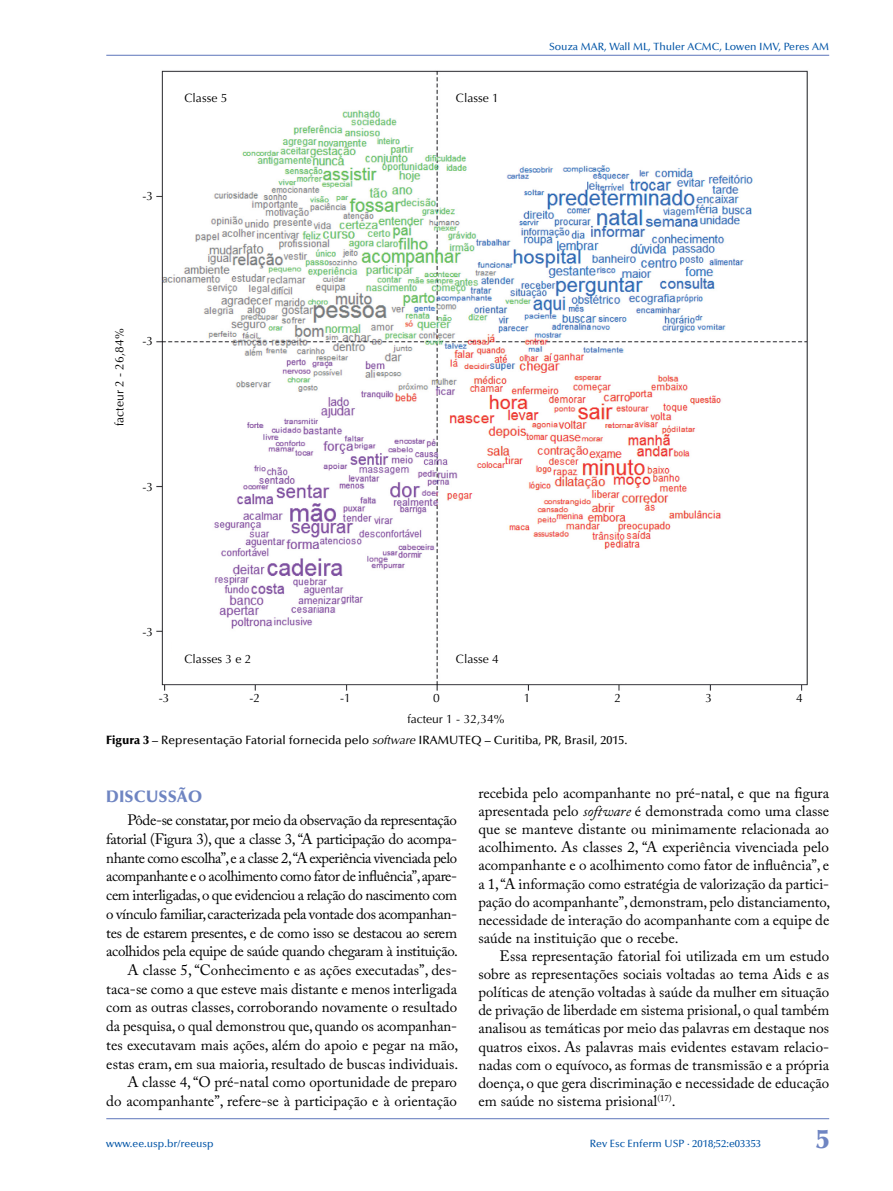
<style>
.page{position:relative;width:893px;height:1191px;background:#fff}
.page>*{position:absolute;margin:0;border:0;box-sizing:border-box;transform-origin:0 0}
.t1{font:900 27px "Optima LT";color:#6f85c2}
.t2{font:900 16.5px "Optima LT";color:#6f85c2}
.t3{font:15px/18.1px "Adobe Caslon Pro";letter-spacing:-.005em;color:#000;text-align:justify}
.t4{font:500 12px "Optima LT";color:#000}
.t5{font:12px/20.5px "Optima";color:#000}
.t6{font:500 10.5px "Optima LT";color:#0054a6}
.s1{font-weight:900}
.s2{font-family:"Optima";font-weight:400;font-style:italic}
.s3{font-style:italic}
</style>
<div class="page">
<hr style="left:106px;top:1118px;width:723px;height:1px;background:#6f85c2">
<hr style="left:106px;top:55px;width:723px;height:1px;background:#6f85c2">
<img style="left:157px;top:70px;width:651px;height:620px">
<div style="left:176px;top:82px;width:72px;height:20px;background:#fff"></div>
<div style="left:456px;top:82px;width:48px;height:15px;background:#fff"></div>
<div style="left:172px;top:638px;width:53px;height:18px;background:#fff"></div>
<div style="left:449px;top:640px;width:43px;height:16px;background:#fff"></div>
<svg style="left:317px;top:604px;width:2px;height:9px"></svg>
<img style="left:319px;top:606px;width:22px;height:7px">
<p class="t5" style="left:185px;top:88px;width:44px">Classe 5</p>
<p class="t5" style="left:456px;top:88px;width:44px">Classe 1</p>
<p class="t5" style="left:142px;top:186px;width:12px">-3</p>
<p class="t5" style="left:109px;top:426px;width:99px;rotate:-90deg">facteur 2 - 26,84%</p>
<p class="t5" style="left:142px;top:331px;width:12px">-3</p>
<p class="t5" style="left:142px;top:476px;width:12px">-3</p>
<p class="t6" style="left:549px;top:40px;width:282px">Souza MAR, Wall ML, Thuler ACMC, Lowen IMV, Peres AM</p>
<p class="t5" style="left:142px;top:621px;width:12px">-3</p>
<p class="t5" style="left:159px;top:688px;width:12px">-3</p>
<p class="t5" style="left:185px;top:648px;width:69px">Classes 3 e 2</p>
<p class="t5" style="left:456px;top:648px;width:44px">Classe 4</p>
<p class="t5" style="left:249px;top:688px;width:12px">-2</p>
<p class="t5" style="left:340px;top:688px;width:12px">-1</p>
<p class="t5" style="left:407px;top:688px;width:99px;text-indent:26px">0<br>facteur 1 - 32,34%</p>
<p class="t5" style="left:524px;top:688px;width:8px">1</p>
<p class="t5" style="left:615px;top:688px;width:8px">2</p>
<p class="t5" style="left:705px;top:688px;width:8px">3</p>
<p class="t5" style="left:796px;top:688px;width:8px">4</p>
<p class="t4" style="left:106px;top:733px;width:523px"><span class="s1">Figura 3</span> – Representação Fatorial fornecida pelo <span class="s2">software</span> IRAMUTEQ – Curitiba, PR, Brasil, 2015.</p>
<p class="t2" style="left:106px;top:787px;width:98px">DISCUSSÃO</p>
<p class="t3" style="left:106px;top:811px;width:353px;line-height:18.8px;text-align:right">Pôde-se constatar, por meio da observação da representação fatorial (Figura 3), que a classe 3, “A participação do acompa&shy;nhante como escolha”, e a classe 2,“A experiência vivenciada pelo acompanhante e o acolhimento como fator de influência”, apare&shy;cem interligadas, o que evidenciou a relação do nascimento com o vínculo familiar, caracterizada pela vontade dos acompanhan&shy;tes de estarem presentes, e de como isso se destacou ao serem acolhidos pela equipe de saúde quando chegaram à instituição.<br>A classe 5, “Conhecimento e as ações executadas”, des&shy;taca-se como a que esteve mais distante e menos interligada com as outras classes, corroborando novamente o resultado da pesquisa, o qual demonstrou que, quando os acompanhan&shy;tes executavam mais ações, além do apoio e pegar na mão, estas eram, em sua maioria, resultado de buscas individuais.<br>A classe 4, “O pré-natal como oportunidade de preparo<br>do acompanhante”, refere-se à participação e à orientação</p>
<p class="t3" style="left:478px;top:783px;width:353px">recebida pelo acompanhante no pré-natal, e que na figura apresentada pelo <span class="s3">software</span> é demonstrada como uma classe que se manteve distante ou minimamente relacionada ao acolhimento. As classes 2, “A experiência vivenciada pelo acompanhante e o acolhimento como fator de influência”, e a 1, “A informação como estratégia de valorização da partici&shy;pação do acompanhante”, demonstram, pelo distanciamento, necessidade de interação do acompanhante com a equipe de saúde na instituição que o recebe.</p>
<p class="t3" style="left:478px;top:946px;width:352px;text-indent:21px">Essa representação fatorial foi utilizada em um estudo sobre as representações sociais voltadas ao tema Aids e as políticas de atenção voltadas à saúde da mulher em situação de privação de liberdade em sistema prisional, o qual também analisou as temáticas por meio das palavras em destaque nos quatros eixos. As palavras mais evidentes estavam relacio&shy;nadas com o equívoco, as formas de transmissão e a própria doença, o que gera discriminação e necessidade de educação em saúde no sistema prisional<sup>(17)</sup>.</p>
<p class="t6" style="left:106px;top:1137px;width:109px">www.ee.usp.br/reeusp</p>
<p class="t6" style="left:590px;top:1137px;width:173px">Rev Esc Enferm USP · 2018;52:e03353</p>
<h1 class="t1" style="left:816px;top:1123px;width:15px">5</h1>
</div>
